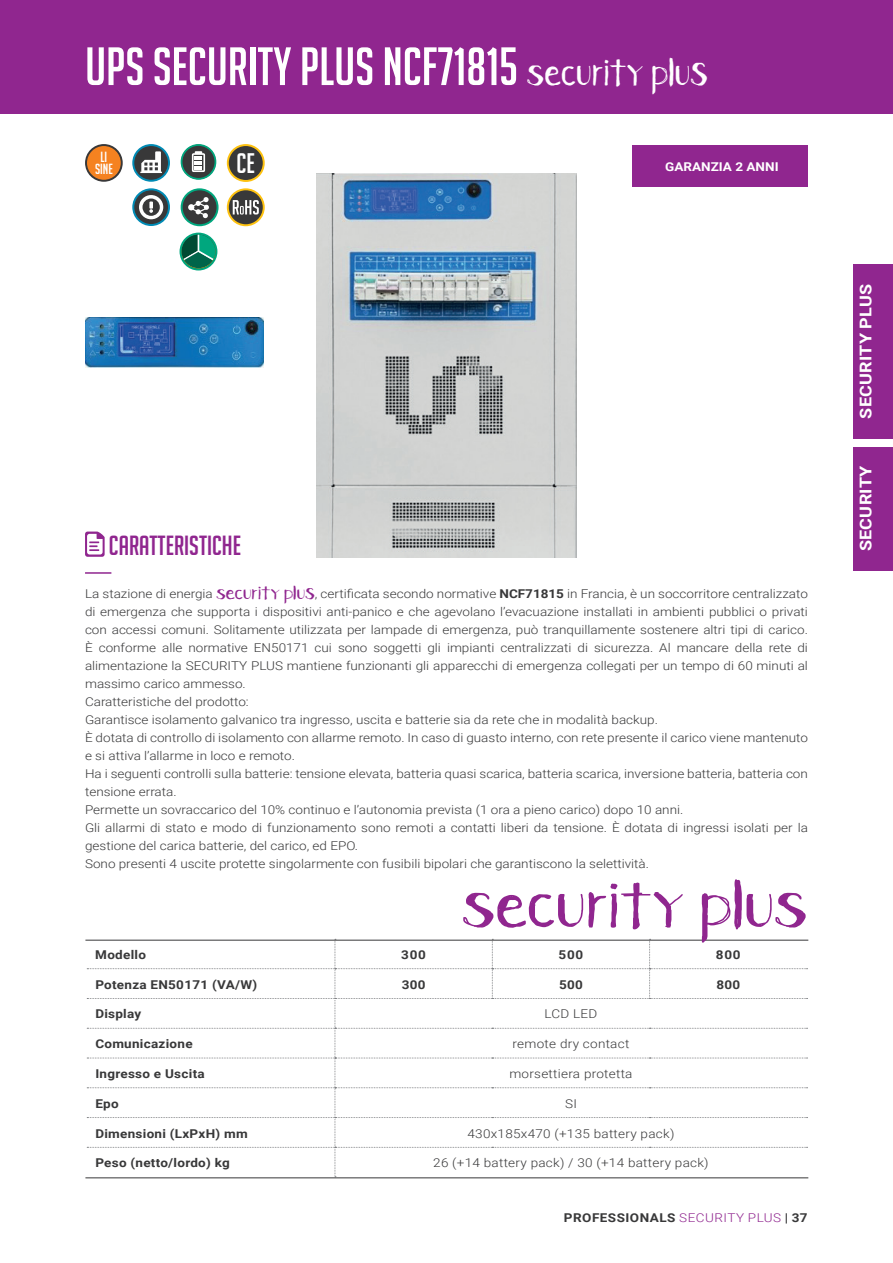
<style>
.page{position:relative;width:893px;height:1263px;background:#fff}
.page>*{position:absolute;margin:0;border:0;box-sizing:border-box;transform-origin:0 0}
.t1{font:56.7px "CFI Dont Wantto Grow Up";color:#90268f;scale:1.11 1}
.t2{font:52.5px "Big Noodle Titling";color:#fff}
.t3{font:27.6px "Big Noodle Titling";color:#fff}
.t4{font:27px "Big Noodle Titling";color:#90268f}
.t5{font:700 16.2px "Roboto";letter-spacing:.015em;color:#fff;scale:1.11 1}
.t6{font:14.4px/12.8px "Big Noodle Titling";color:#fff;text-align:center}
.t7{font:300 12.15px/18px "Roboto";color:#383839;scale:1.11 1}
.t8{font:700 12.15px "Roboto";letter-spacing:.02em;color:#383839;scale:1.11 1}
.t9{font:300 12.15px "Roboto";letter-spacing:.02em;color:#383839;scale:1.11 1}
.t10{font:700 12.15px "Roboto";color:#fff;scale:1.11 1}
.s1{font-family:"CFI Dont Wantto Grow Up";font-size:29.1px}
.s2{font-family:"CFI Dont Wantto Grow Up";font-size:33px}
.s3{font-family:"CFI Dont Wantto Grow Up";font-weight:400;font-size:14.4px;color:#90268f}
.s4{font-family:"CFI Dont Wantto Grow Up";font-weight:400;font-size:16.2px;color:#90268f}
.s5{font-weight:700}
.s6{font-size:50.4px}
.s7{font-weight:300;color:#90268f}
</style>
<div class="page">
<div style="left:0;top:0;width:893px;height:114px;background:#90268f"></div>
<div style="left:854px;top:264px;width:39px;height:174px;background:#90268f"></div>
<div style="left:854px;top:447px;width:39px;height:123px;background:#90268f"></div>
<img style="left:317px;top:174px;width:259px;height:384px">
<img style="left:86px;top:317px;width:178px;height:51px">
<svg style="left:85px;top:531px;width:20px;height:26px"></svg>
<hr style="left:85px;top:572px;width:26px;height:2px;background:#90268f">
<svg style="left:87px;top:939px;width:721px;height:238px"></svg>
<hr style="left:85px;top:1177px;width:723px;height:1px;background:#383839">
<hr style="left:85px;top:940px;width:723px;height:1px;background:#383839">
<svg style="left:228px;top:189px;width:36px;height:36px"></svg>
<svg style="left:233px;top:200px;width:26px;height:14px"></svg>
<div style="left:227px;top:188px;width:38px;height:38px;border:2px solid #fec210;border-radius:50%"></div>
<div style="left:228px;top:145px;width:36px;height:36px;background:#383839;border-radius:50%"></div>
<div style="left:227px;top:144px;width:38px;height:38px;border:2px solid #fec210;border-radius:50%"></div>
<svg style="left:133px;top:189px;width:36px;height:36px"></svg>
<svg style="left:139px;top:195px;width:24px;height:24px"></svg>
<div style="left:132px;top:188px;width:38px;height:38px;border:2px solid #008bb5;border-radius:50%"></div>
<svg style="left:133px;top:145px;width:36px;height:36px"></svg>
<svg style="left:140px;top:151px;width:22px;height:22px"></svg>
<div style="left:132px;top:144px;width:38px;height:38px;border:2px solid #008bb5;border-radius:50%"></div>
<svg style="left:181px;top:235px;width:34px;height:34px"></svg>
<div style="left:180px;top:233px;width:37px;height:37px;border:2px solid #00a77e;border-radius:50%"></div>
<div style="left:86px;top:145px;width:36px;height:36px;background:#f58220;border-radius:50%"></div>
<div style="left:85px;top:144px;width:38px;height:38px;border:2px solid #383839;border-radius:50%"></div>
<svg style="left:181px;top:144px;width:35px;height:36px"></svg>
<svg style="left:182px;top:189px;width:36px;height:36px"></svg>
<svg style="left:188px;top:197px;width:21px;height:21px"></svg>
<div style="left:181px;top:188px;width:38px;height:38px;border:2px solid #00a77e;border-radius:50%"></div>
<div style="left:632px;top:145px;width:176px;height:42px;background:#90268f"></div>
<h2 class="t2" style="left:85px;top:38px;width:624px">UPS SECURITY PLUS NCF71815 <span class="s1">s</span><span class="s2">ecurity plus</span></h2>
<p class="t6" style="left:95px;top:150px;width:19px">LI<br>SINE</p>
<p class="t10" style="left:665px;top:158px;width:104px">GARANZIA 2 ANNI</p>
<h3 class="t3" style="left:237px;top:148px;width:20px">CE</h3>
<h3 class="t4" style="left:109px;top:530px;width:134px">CARATTERISTICHE</h3>
<p class="t7" style="left:85px;top:585px;width:653px">La stazione di energia <span class="s3">s</span><span class="s4">ecurity plus</span>, certificata secondo normative <span class="s5">NCF71815</span> in Francia, è un soccorritore centralizzato di emergenza che supporta i dispositivi anti-panico e che agevolano l’evacuazione installati in ambienti pubblici o privati con accessi comuni. Solitamente utilizzata per lampade di emergenza, può tranquillamente sostenere altri tipi di carico.<br>È conforme alle normative EN50171 cui sono soggetti gli impianti centralizzati di sicurezza. Al mancare della rete di alimentazione la SECURITY PLUS mantiene funzionanti gli apparecchi di emergenza collegati per un tempo di 60 minuti al massimo carico ammesso.<br>Caratteristiche del prodotto:<br>Garantisce isolamento galvanico tra ingresso, uscita e batterie sia da rete che in modalità backup.<br>È dotata di controllo di isolamento con allarme remoto. In caso di guasto interno, con rete presente il carico viene mantenuto e si attiva l’allarme in loco e remoto.<br>Ha i seguenti controlli sulla batterie: tensione elevata, batteria quasi scarica, batteria scarica, inversione batteria, batteria con tensione errata.<br>Permette un sovraccarico del 10% continuo e l’autonomia prevista (1 ora a pieno carico) dopo 10 anni.<br>Gli allarmi di stato e modo di funzionamento sono remoti a contatti liberi da tensione. È dotata di ingressi isolati per la gestione del carica batterie, del carico, ed EPO.<br>Sono presenti 4 uscite protette singolarmente con fusibili bipolari che garantiscono la selettività.</p>
<h1 class="t1" style="left:461px;top:874px;width:314px"><span class="s6">s</span>ecurity plu<span class="s6">s</span></h1>
<p class="t8" style="left:95px;top:946px;width:47px">Modello</p>
<p class="t8" style="left:401px;top:946px;width:24px">300</p>
<p class="t8" style="left:559px;top:946px;width:24px">500</p>
<p class="t8" style="left:716px;top:946px;width:24px">800</p>
<p class="t8" style="left:95px;top:976px;width:147px">Potenza EN50171 (VA/W)</p>
<p class="t8" style="left:402px;top:976px;width:23px">300</p>
<p class="t8" style="left:559px;top:976px;width:23px">500</p>
<p class="t8" style="left:716px;top:976px;width:23px">800</p>
<p class="t8" style="left:95px;top:1005px;width:43px">Display</p>
<p class="t7" style="left:545px;top:1005px;width:49px">LCD LED</p>
<p class="t8" style="left:95px;top:1035px;width:89px">Comunicazione</p>
<p class="t9" style="left:513px;top:1035px;width:107px">remote dry contact</p>
<p class="t8" style="left:95px;top:1065px;width:100px">Ingresso e Uscita</p>
<p class="t9" style="left:509px;top:1065px;width:112px">morsettiera protetta</p>
<p class="t8" style="left:95px;top:1095px;width:23px">Epo</p>
<p class="t7" style="left:565px;top:1094px;width:12px">SI</p>
<p class="t8" style="left:95px;top:1125px;width:139px">Dimensioni (LxPxH) mm</p>
<p class="t9" style="left:467px;top:1125px;width:188px">430x185x470 (+135 battery pack)</p>
<p class="t8" style="left:95px;top:1154px;width:123px">Peso (netto/lordo) kg</p>
<p class="t9" style="left:433px;top:1154px;width:250px">26 (+14 battery pack) / 30 (+14 battery pack)</p>
<p class="t8" style="left:564px;top:1209px;width:221px">PROFESSIONALS <span class="s7">SECURITY PLUS</span> | 37</p>
<h3 class="t5" style="left:854px;top:419px;width:123px;rotate:-90deg">SECURITY PLUS</h3>
<h3 class="t5" style="left:854px;top:551px;width:79px;rotate:-90deg">SECURITY</h3>
</div>
